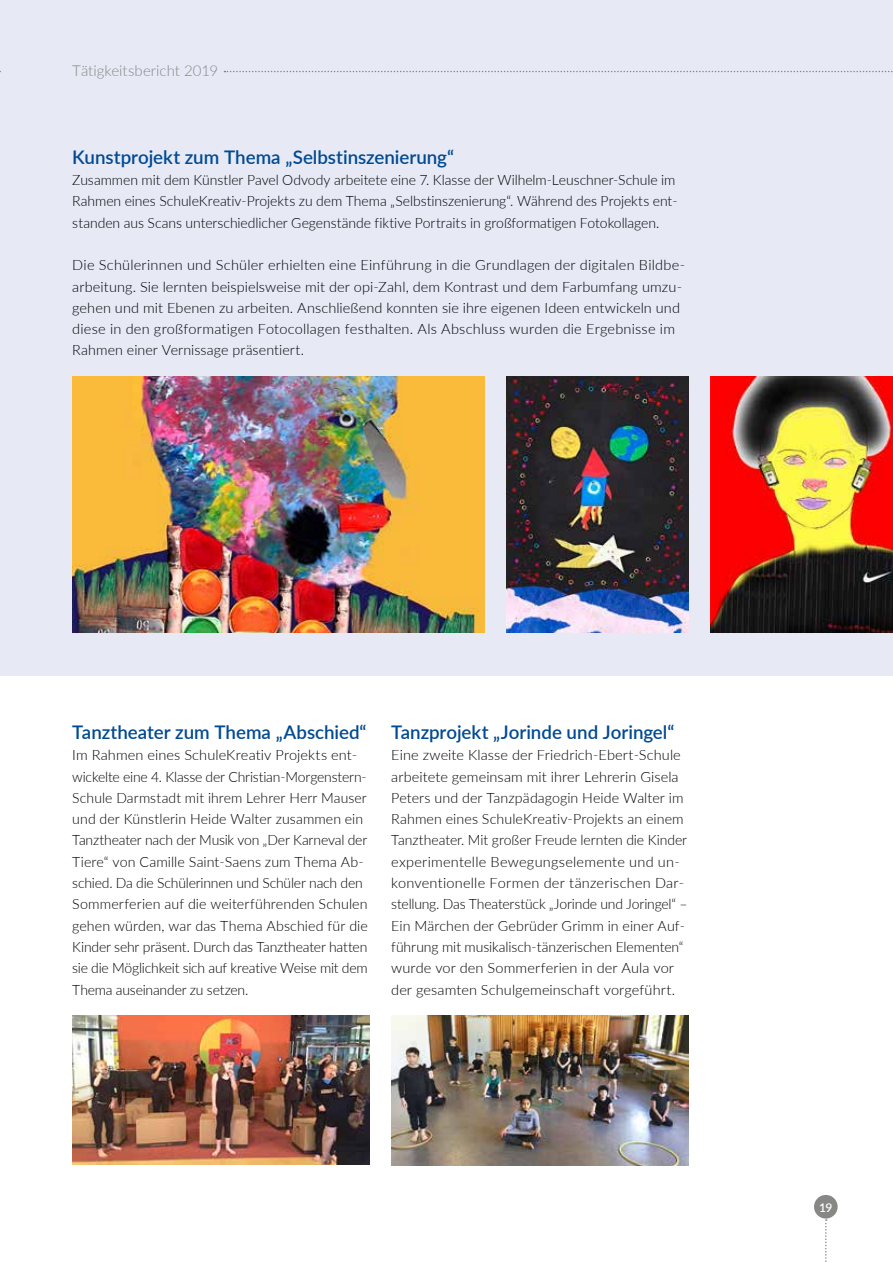
<style>
.page{position:relative;width:893px;height:1263px;background:#fff}
.page>*{position:absolute;margin:0;border:0;box-sizing:border-box;transform-origin:0 0}
.t1{font:600 18.75px "Lato";color:#004993}
.t2{font:300 15px "Lato";color:#878786}
.t3{font:300 14.25px/21.3px "Lato";letter-spacing:.005em;color:#000}
.t4{font:600 12px "Lato";color:#fff}
</style>
<div class="page">
<div style="left:0;top:0;width:893px;height:675px;background:#e7e9f5"></div>
<div style="left:814px;top:1195px;width:24px;height:23px;background:#878786;border-radius:50%"></div>
<svg style="left:825px;top:1219px;width:2px;height:43px"></svg>
<img style="left:72px;top:1016px;width:298px;height:149px">
<img style="left:391px;top:1016px;width:298px;height:149px">
<img style="left:506px;top:377px;width:183px;height:256px">
<img style="left:72px;top:377px;width:413px;height:256px">
<img style="left:710px;top:377px;width:183px;height:256px">
<svg style="left:224px;top:71px;width:669px;height:1px"></svg>
<p class="t2" style="left:72px;top:60px;width:147px">Tätigkeitsbericht 2019</p>
<h1 class="t1" style="left:72px;top:143px;width:383px">Kunstprojekt zum Thema „Selbstinszenierung“</h1>
<p class="t3" style="left:72px;top:169px;width:607px">Zusammen mit dem Künstler Pavel Odvody arbeitete eine 7. Klasse der Wilhelm-Leuschner-Schule im<br>Rahmen eines SchuleKreativ-Projekts zu dem Thema „Selbstinszenierung“. Während des Projekts ent&shy;standen aus Scans unterschiedlicher Gegenstände fiktive Portraits in großformatigen Fotokollagen.</p>
<p class="t3" style="left:72px;top:254px;width:614px">Die Schülerinnen und Schüler erhielten eine Einführung in die Grundlagen der digitalen Bildbe&shy;arbeitung. Sie lernten beispielsweise mit der opi-Zahl, dem Kontrast und dem Farbumfang umzu&shy;gehen und mit Ebenen zu arbeiten. Anschließend konnten sie ihre eigenen Ideen entwickeln und diese in den großformatigen Fotocollagen festhalten. Als Abschluss wurden die Ergebnisse im Rahmen einer Vernissage präsentiert.</p>
<h1 class="t1" style="left:72px;top:718px;width:296px">Tanztheater zum Thema „Abschied“</h1>
<h1 class="t1" style="left:391px;top:718px;width:285px">Tanzprojekt „Jorinde und Joringel“</h1>
<p class="t3" style="left:72px;top:744px;width:297px">Im Rahmen eines SchuleKreativ Projekts ent&shy;wickelte eine 4. Klasse der Christian-Morgenstern-Schule Darmstadt mit ihrem Lehrer Herr Mauser und der Künstlerin Heide Walter zusammen ein Tanztheater nach der Musik von „Der Karneval der Tiere“ von Camille Saint-Saens zum Thema Ab&shy;schied. Da die Schülerinnen und Schüler nach den Sommerferien auf die weiterführenden Schulen gehen würden, war das Thema Abschied für die Kinder sehr präsent. Durch das Tanztheater hatten sie die Möglichkeit sich auf kreative Weise mit dem Thema auseinander zu setzen.</p>
<p class="t3" style="left:391px;top:744px;width:298px">Eine zweite Klasse der Friedrich-Ebert-Schule arbeitete gemeinsam mit ihrer Lehrerin Gisela Peters und der Tanzpädagogin Heide Walter im Rahmen eines SchuleKreativ-Projekts an einem Tanztheater. Mit großer Freude lernten die Kinder experimentelle Bewegungselemente und un&shy;konventionelle Formen der tänzerischen Dar&shy;stellung. Das Theaterstück „Jorinde und Joringel“ – Ein Märchen der Gebrüder Grimm in einer Auf&shy;führung mit musikalisch-tänzerischen Elementen“ wurde vor den Sommerferien in der Aula vor der gesamten Schulgemeinschaft vorgeführt.</p>
<p class="t4" style="left:819px;top:1198px;width:15px">19</p>
</div>
